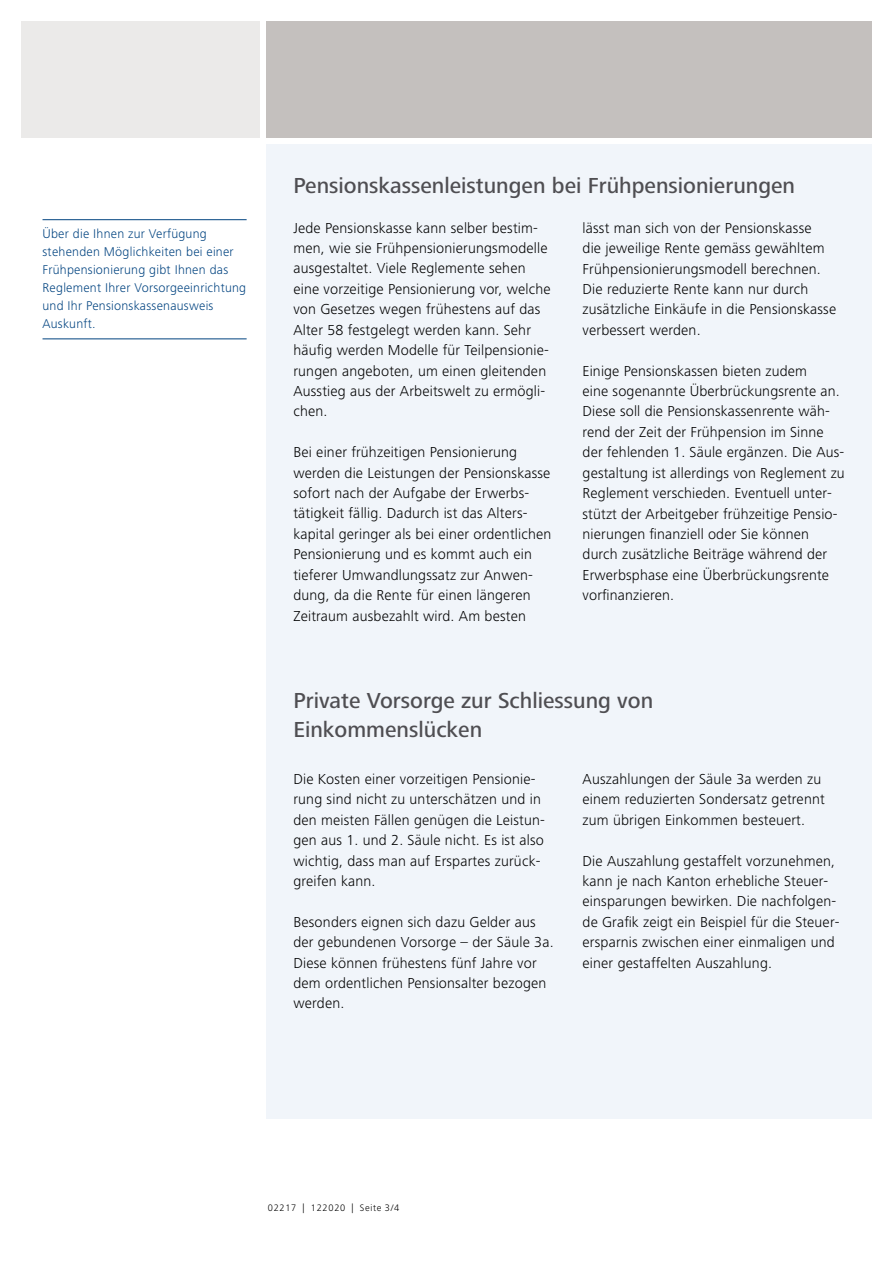
<style>
.page{position:relative;width:893px;height:1263px;background:#fff}
.page>*{position:absolute;margin:0;border:0;box-sizing:border-box;transform-origin:0 0}
.t1{font:500 22.5px/28.5px "Frutiger Next LT";color:#4f4e52}
.t2{font:300 15px/20.4px "Frutiger Next LT";letter-spacing:.01em;color:#000}
.t3{font:300 13.2px/17.9px "Frutiger Next LT";letter-spacing:.02em;color:#004380}
.t4{font:300 9.75px "Frutiger Next LT";letter-spacing:.07em;color:#000}
</style>
<div class="page">
<div style="left:266px;top:144px;width:606px;height:975px;background:#f1f5fa"></div>
<div style="left:21px;top:21px;width:239px;height:117px;background:#ebeae9"></div>
<div style="left:266px;top:21px;width:606px;height:117px;background:#c4c0be"></div>
<hr style="left:43px;top:219px;width:204px;height:1px;background:#004380">
<hr style="left:43px;top:338px;width:204px;height:1px;background:#004380">
<p class="t3" style="left:43px;top:225px;width:205px">Über die Ihnen zur Verfügung stehenden Möglichkeiten bei einer<br>Frühpensionierung gibt Ihnen das<br>Reglement Ihrer Vorsorgeeinrichtung und Ihr Pensionskassenausweis<br>Auskunft.</p>
<h1 class="t1" style="left:293px;top:171px;width:503px">Pensionskassenleistungen bei Frühpensionierungen</h1>
<p class="t2" style="left:293px;top:217px;width:259px">Jede Pensionskasse kann selber bestim&shy;men, wie sie Frühpensionierungsmodelle ausgestaltet. Viele Reglemente sehen eine vorzeitige Pensionierung vor, welche von Gesetzes wegen frühestens auf das Alter 58 festgelegt werden kann. Sehr häufig werden Modelle für Teilpensionie&shy;rungen angeboten, um einen gleitenden Ausstieg aus der Arbeitswelt zu ermögli&shy;chen.</p>
<p class="t2" style="left:293px;top:442px;width:260px">Bei einer frühzeitigen Pensionierung werden die Leistungen der Pensionskasse sofort nach der Aufgabe der Erwerbs&shy;tätigkeit fällig. Dadurch ist das Alters&shy;kapital geringer als bei einer ordentlichen Pensionierung und es kommt auch ein tieferer Umwandlungssatz zur Anwen&shy;dung, da die Rente für einen längeren Zeitraum ausbezahlt wird. Am besten</p>
<p class="t2" style="left:583px;top:218px;width:255px">lässt man sich von der Pensionskasse<br>die jeweilige Rente gemäss gewähltem Frühpensionierungsmodell berechnen.<br>Die reduzierte Rente kann nur durch zusätzliche Einkäufe in die Pensionskasse verbessert werden.</p>
<p class="t2" style="left:583px;top:360px;width:264px">Einige Pensionskassen bieten zudem<br>eine sogenannte Überbrückungsrente an.<br>Diese soll die Pensionskassenrente wäh&shy;rend der Zeit der Frühpension im Sinne der fehlenden 1. Säule ergänzen. Die Aus&shy;gestaltung ist allerdings von Reglement zu Reglement verschieden. Eventuell unter&shy;stützt der Arbeitgeber frühzeitige Pensio&shy;nierungen finanziell oder Sie können durch zusätzliche Beiträge während der Erwerbsphase eine Überbrückungsrente vorfinanzieren.</p>
<h1 class="t1" style="left:293px;top:686px;width:361px">Private Vorsorge zur Schliessung von<br>Einkommenslücken</h1>
<p class="t2" style="left:293px;top:769px;width:252px">Die Kosten einer vorzeitigen Pensionie&shy;rung sind nicht zu unterschätzen und in den meisten Fällen genügen die Leistun&shy;gen aus 1. und 2. Säule nicht. Es ist also wichtig, dass man auf Erspartes zurück&shy;greifen kann.</p>
<p class="t2" style="left:293px;top:911px;width:262px">Besonders eignen sich dazu Gelder aus der gebundenen Vorsorge – der Säule 3a.<br>Diese können frühestens fünf Jahre vor dem ordentlichen Pensionsalter bezogen werden.</p>
<p class="t2" style="left:583px;top:769px;width:244px">Auszahlungen der Säule 3a werden zu einem reduzierten Sondersatz getrennt zum übrigen Einkommen besteuert.</p>
<p class="t2" style="left:583px;top:850px;width:257px">Die Auszahlung gestaffelt vorzunehmen, kann je nach Kanton erhebliche Steuer&shy;einsparungen bewirken. Die nachfolgen&shy;de Grafik zeigt ein Beispiel für die Steuer&shy;ersparnis zwischen einer einmaligen und einer gestaffelten Auszahlung.</p>
<p class="t4" style="left:268px;top:1202px;width:133px">02217 | 122020 | Seite 3/4</p>
</div>
